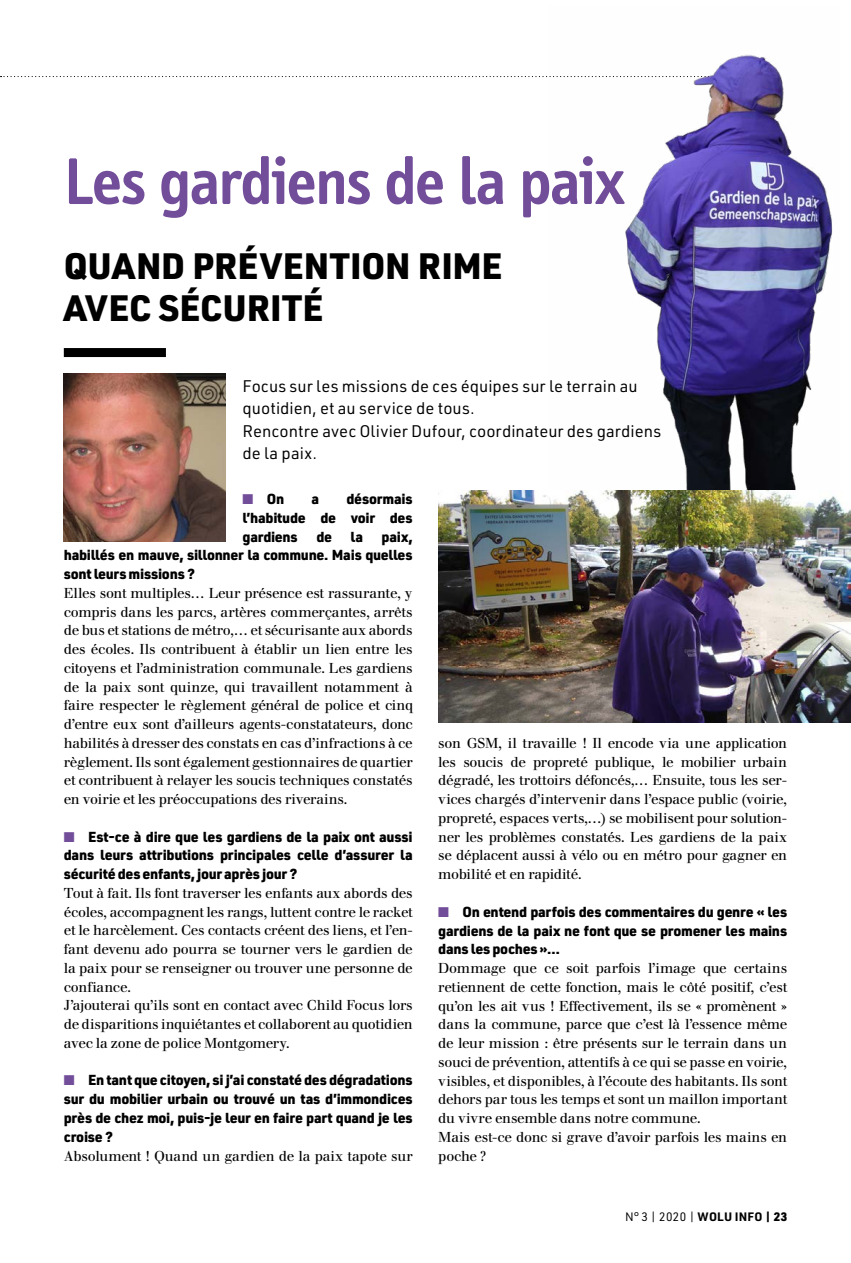
<style>
.page{position:relative;width:851px;height:1263px;background:#fff}
.page>*{position:absolute;margin:0;border:0;box-sizing:border-box;transform-origin:0 0}
.t1{font:600 67.5px "Info";letter-spacing:-.015em;color:#724d9a}
.t2{font:900 36px/42px "URWDIN";letter-spacing:.005em;color:#000}
.t3{font:16.5px/22.5px "URWDIN";letter-spacing:.005em;color:#000}
.t4{font:14.25px/18.8px "Walbaum";letter-spacing:-.02em;color:#000;text-align:justify}
.t5{font:900 14.25px/18.8px "URWDIN";letter-spacing:-.02em;color:#000;text-align:justify}
.t6{font:12px "URWDIN";color:#000}
.s1{color:#724d9a}
.s2{font-weight:700}
.s3{font-weight:900}
</style>
<div class="page">
<svg style="left:1px;top:76px;width:547px;height:1px"></svg>
<div style="left:64px;top:348px;width:102px;height:9px;background:#000"></div>
<img style="left:64px;top:373px;width:161px;height:168px">
<img style="left:549px;top:55px;width:284px;height:435px">
<img style="left:438px;top:490px;width:412px;height:232px">
<h1 class="t1" style="left:64px;top:143px;width:562px">Les gardiens de la paix</h1>
<h2 class="t2" style="left:64px;top:244px;width:440px">QUAND PRÉVENTION RIME<br>AVEC SÉCURITÉ</h2>
<p class="t3" style="left:242px;top:374px;width:420px">Focus sur les missions de ces équipes sur le terrain au quotidien, et au service de tous.<br>Rencontre avec Olivier Dufour, coordinateur des gardiens de la paix.</p>
<p class="t5" style="left:242px;top:489px;width:43px"><span class="s1">■</span> On</p>
<p class="t5" style="left:311px;top:489px;width:9px">a</p>
<p class="t5" style="left:242px;top:489px;width:172px;text-indent:104px">désormais l’habitude de voir des gardiens</p>
<p class="t5" style="left:64px;top:526px;width:350px;text-indent:318px">paix, habillés en mauve, sillonner la commune. Mais quelles sont leurs missions ?</p>
<p class="t4" style="left:64px;top:584px;width:350px">Elles sont multiples… Leur présence est rassurante, y compris dans les parcs, artères commerçantes, arrêts de bus et stations de métro,… et sécurisante aux abords des écoles. Ils contribuent à établir un lien entre les citoyens et l’administration communale. Les gardiens de la paix sont quinze, qui travaillent notamment à faire respecter le règlement général de police et cinq d’entre eux sont d’ailleurs agents-constatateurs, donc habilités à dresser des constats en cas d’infractions à ce règlement. Ils sont également gestionnaires de quartier et contribuent à relayer les soucis techniques constatés en voirie et les préoccupations des riverains.</p>
<p class="t5" style="left:64px;top:826px;width:350px"><span class="s1">■</span> Est-ce à dire que les gardiens de la paix ont aussi dans leurs attributions principales celle d’assurer la sécurité des enfants, jour après jour ?</p>
<p class="t4" style="left:64px;top:884px;width:350px;text-align:left">Tout à fait. Ils font traverser les enfants aux abords des écoles, accompagnent les rangs, luttent contre le racket et le harcèlement. Ces contacts créent des liens, et l’en&shy;fant devenu ado pourra se tourner vers le gardien de la paix pour se renseigner ou trouver une personne de confiance.<br>J’ajouterai qu’ils sont en contact avec Child Focus lors de disparitions inquiétantes et collaborent au quotidien avec la zone de police Montgomery.</p>
<p class="t5" style="left:64px;top:1070px;width:350px"><span class="s1">■</span> En tant que citoyen, si j’ai constaté des dégradations sur du mobilier urbain ou trouvé un tas d’immondices près de chez moi, puis-je leur en faire part quand je les croise ?</p>
<p class="t4" style="left:64px;top:1146px;width:350px">Absolument ! Quand un gardien de la paix tapote sur</p>
<p class="t5" style="left:316px;top:526px;width:17px">de</p>
<p class="t5" style="left:350px;top:526px;width:14px">la</p>
<p class="t4" style="left:438px;top:734px;width:350px">son GSM, il travaille ! Il encode via une application les soucis de propreté publique, le mobilier urbain dégradé, les trottoirs défoncés,… Ensuite, tous les ser&shy;vices chargés d’intervenir dans l’espace public (voirie, propreté, espaces verts,…) se mobilisent pour solution&shy;ner les problèmes constatés. Les gardiens de la paix se déplacent aussi à vélo ou en métro pour gagner en mobilité et en rapidité.</p>
<p class="t5" style="left:438px;top:902px;width:350px"><span class="s1">■</span> On entend parfois des commentaires du genre « les gardiens de la paix ne font que se promener les mains dans les poches »…</p>
<p class="t4" style="left:438px;top:959px;width:350px;text-align:left">Dommage que ce soit parfois l’image que certains retiennent de cette fonction, mais le côté positif, c’est qu’on les ait vus ! Effectivement, ils se « promènent » dans la commune, parce que c’est là l’essence même de leur mission : être présents sur le terrain dans un souci de prévention, attentifs à ce qui se passe en voirie, visibles, et disponibles, à l’écoute des habitants. Ils sont dehors par tous les temps et sont un maillon important du vivre ensemble dans notre commune.<br>Mais est-ce donc si grave d’avoir parfois les mains en poche ?</p>
<p class="t6" style="left:625px;top:1208px;width:164px">N° 3 | 2020 | <span class="s2">WOLU INFO</span> <span class="s3">| 23</span></p>
</div>
